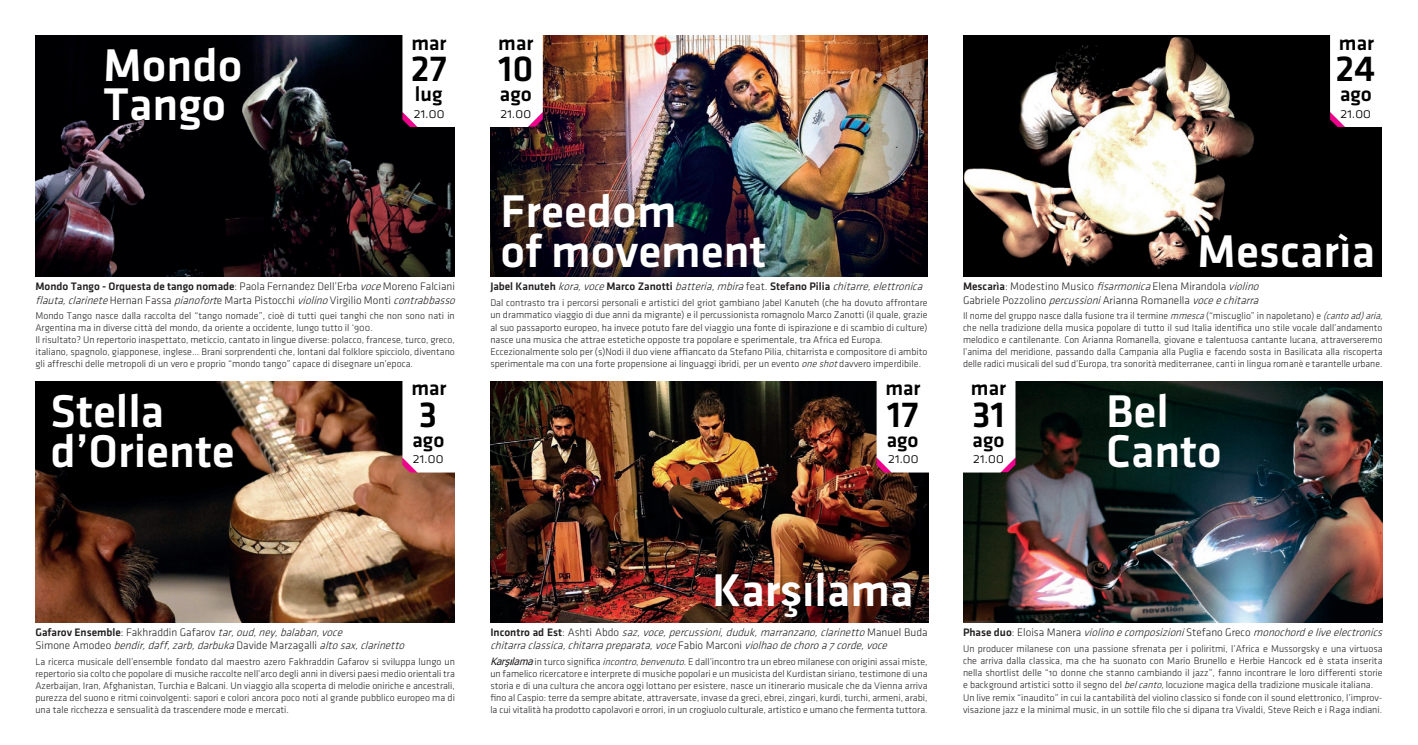
<style>
.page{position:relative;width:1418px;height:745px;background:#fff}
.page>*{position:absolute;margin:0;border:0;box-sizing:border-box;transform-origin:0 0}
.TitoloConcerto{font:500 47.5px "Klavika";color:#fff}
.Giustificato_Central{font:500 37.5px "Klavika";color:#000}
.Giustificato_Central-2{font:500 21.25px "Klavika";color:#000}
.Giustificato_Central-3{font:15px "Klavika Light OSF";letter-spacing:-.03em;color:#000}
.Sottotitolo{font:italic 11.25px/13.5px "Klavika Light OSF";color:#231f20}
.Sottotitolo-2{font:11.25px/13.5px "Klavika Light OSF";color:#231f20}
.Testo{font:10px/12px "Klavika Light OSF";color:#231f20;text-align:justify}
.Sottotitolo-3{font:10px/12.2px "Klavika Light OSF";color:#231f20;text-align:justify}
.s1{font-family:"Klavika";font-weight:500}
.s2{font-style:italic}
.s3{font-family:"Klavika";font-weight:500;font-style:normal}
.s4{font-style:normal}
.s5{font-family:"Futura BT";font-weight:800}
.s6{font-family:"Tahoma";font-style:italic}
.s7{font-family:"Tahoma";font-style:italic;color:#000}
</style>
<div class="page">
<img style="left:963px;top:35px;width:418px;height:241px">
<img style="left:963px;top:381px;width:419px;height:240px">
<img style="left:490px;top:35px;width:437px;height:241px">
<img style="left:490px;top:381px;width:438px;height:240px">
<img style="left:35px;top:35px;width:420px;height:241px">
<img style="left:35px;top:381px;width:420px;height:240px">
<svg style="left:402px;top:35px;width:53px;height:92px"></svg>
<svg style="left:402px;top:381px;width:53px;height:91px"></svg>
<svg style="left:490px;top:35px;width:53px;height:92px"></svg>
<svg style="left:876px;top:381px;width:52px;height:91px"></svg>
<svg style="left:963px;top:381px;width:52px;height:91px"></svg>
<svg style="left:1329px;top:35px;width:52px;height:92px"></svg>
<p class="TitoloConcerto" style="left:103px;top:40px;width:141px">Mondo</p>
<p class="TitoloConcerto" style="left:103px;top:79px;width:125px">Tango</p>
<p class="Giustificato_Central-2" style="left:411px;top:31px;width:37px">mar</p>
<p class="Giustificato_Central" style="left:411px;top:48px;width:38px">27</p>
<p class="Giustificato_Central-2" style="left:415px;top:83px;width:29px">lug</p>
<p class="Giustificato_Central-3" style="left:413px;top:105px;width:33px">21.00</p>
<p class="Sottotitolo-2" style="left:35px;top:280px;width:424px"><span class="s1">Mondo Tango - Orquesta de tango nomade</span>: Paola Fernandez Dell’Erba <span class="s2">voce</span>Moreno Falciani <span class="s2">flauta,clarinete</span>H e r n a n F a s s a <span class="s2">pianofort</span>e M a rt a P i s t o c c h i <span class="s2">violino</span>V i r g i l i o M o n t i <span class="s2">contrabbasso</span></p>
<p class="Testo" style="left:35px;top:310px;width:421px">Mondo Tango nasce dalla raccolta del “tango nomade”, cioè di tutti quei tanghi che non sono nati in<br>Argentina ma in diverse città del mondo, da oriente a occidente, lungo tutto il ‘900.</p>
<p class="Testo" style="left:35px;top:334px;width:421px">Il risultato? Un repertorio inaspettato, meticcio, cantato in lingue diverse: polacco, francese, turco, greco, italiano, spagnolo, giapponese, inglese... Brani sorprendenti che, lontani dal folklore spicciolo, diventano gli affreschi delle metropoli di un vero e proprio “mondo tango” capace di disegnare un’epoca.</p>
<p class="TitoloConcerto" style="left:51px;top:386px;width:115px">Stella</p>
<p class="TitoloConcerto" style="left:51px;top:426px;width:186px">d’Oriente</p>
<p class="Giustificato_Central-2" style="left:411px;top:376px;width:37px">mar</p>
<p class="Giustificato_Central" style="left:419px;top:394px;width:20px">3</p>
<p class="Giustificato_Central-2" style="left:412px;top:428px;width:33px">ago</p>
<p class="Giustificato_Central-3" style="left:412px;top:450px;width:33px">21.00</p>
<p class="Giustificato_Central-2" style="left:498px;top:31px;width:37px">mar</p>
<p class="Giustificato_Central" style="left:498px;top:48px;width:37px">10</p>
<p class="Giustificato_Central-2" style="left:500px;top:83px;width:33px">ago</p>
<p class="Giustificato_Central-3" style="left:500px;top:105px;width:33px">21.00</p>
<p class="TitoloConcerto" style="left:500px;top:185px;width:177px">Freedom</p>
<p class="TitoloConcerto" style="left:500px;top:225px;width:267px">of movement</p>
<p class="Sottotitolo" style="left:490px;top:280px;width:436px"><span class="s3">Jabel Kanuteh</span> kora,voce<span class="s3">Marco Zanotti</span> batteria,mbira<span class="s4">feat.</span> <span class="s3">Stefano Pilia</span> chitarre,elettronica</p>
<p class="Testo" style="left:490px;top:296px;width:439px">Dal contrasto tra i percorsi personali e artistici del griot gambiano Jabel Kanuteh (che ha dovuto affrontare un drammatico viaggio di due anni da migrante) e il percussionista romagnolo Marco Zanotti (il quale, grazie al suo passaporto europeo, ha invece potuto fare del viaggio una fonte di ispirazione e di scambio di culture) nasce una musica che attrae estetiche opposte tra popolare e sperimentale, tra Africa ed Europa.</p>
<p class="Testo" style="left:490px;top:345px;width:438px">Eccezionalmente solo per (s)Nodi il duo viene affiancato da Stefano Pilia, chitarrista e compositore di ambito sperimentale ma con una forte propensione ai linguaggi ibridi, per un evento <span class="s2">oneshot</span>davvero imperdibile.</p>
<p class="Giustificato_Central-2" style="left:885px;top:376px;width:37px">mar</p>
<p class="Giustificato_Central" style="left:887px;top:394px;width:33px">17</p>
<p class="Giustificato_Central-2" style="left:886px;top:428px;width:33px">ago</p>
<p class="Giustificato_Central-3" style="left:887px;top:450px;width:33px">21.00</p>
<p class="Giustificato_Central-2" style="left:1338px;top:31px;width:37px">mar</p>
<p class="Giustificato_Central" style="left:1335px;top:48px;width:41px">24</p>
<p class="Giustificato_Central-2" style="left:1340px;top:83px;width:33px">ago</p>
<p class="Giustificato_Central-3" style="left:1340px;top:105px;width:33px">21.00</p>
<p class="TitoloConcerto" style="left:1197px;top:225px;width:179px">Mescarìa</p>
<p class="Sottotitolo-2" style="left:963px;top:280px;width:300px"><span class="s1">Mescarìa</span>: Modestino Musico <span class="s2">fisarmonica</span>Elena Mirandola <span class="s2">violino<br></span>Gabriele Pozzolino <span class="s2">percussioni</span>Arianna Romanella <span class="s2">voceechitarra</span></p>
<p class="Testo" style="left:963px;top:310px;width:421px">Il nome del gruppo nasce dalla fusione tra il termine <span class="s2">mmesca</span>(“miscuglio” in napoletano) e <span class="s2">(cantoad)aria</span>, che nella tradizione della musica popolare di tutto il sud Italia identifica uno stile vocale dall’andamento melodico e cantilenante. Con Arianna Romanella, giovane e talentuosa cantante lucana, attraverseremo l’anima del meridione, passando dalla Campania alla Puglia e facendo sosta in Basilicata alla riscoperta delle radici musicali del sud d’Europa, tra sonorità mediterranee, canti in lingua romanè e tarantelle urbane.</p>
<p class="Giustificato_Central-2" style="left:971px;top:376px;width:37px">mar</p>
<p class="Giustificato_Central" style="left:972px;top:394px;width:34px">31</p>
<p class="Giustificato_Central-2" style="left:972px;top:428px;width:33px">ago</p>
<p class="Giustificato_Central-3" style="left:972px;top:450px;width:33px">21.00</p>
<p class="TitoloConcerto" style="left:1106px;top:386px;width:64px">Bel</p>
<p class="TitoloConcerto" style="left:1106px;top:426px;width:117px">Canto</p>
<p class="Sottotitolo" style="left:35px;top:625px;width:373px"><span class="s3">Gafarov Ensemble</span><span class="s4">: Fakhraddin Gafarov</span> tar,oud,ney,balaban,voce<br><span class="s4">S i m o n e A m o d e o</span> bendir,daff,zarb,darbuka<span class="s4">D a v i d e M a r z a g a l l i</span> altosax,clarinetto</p>
<p class="Testo" style="left:35px;top:655px;width:421px">La ricerca musicale dell’ensemble fondato dal maestro azero Fakhraddin Gafarov si sviluppa lungo un repertorio sia colto che popolare di musiche raccolte nell’arco degli anni in diversi paesi medio orientali tra Azerbaijan, Iran, Afghanistan, Turchia e Balcani. Un viaggio alla scoperta di melodie oniriche e ancestrali, purezza del suono e ritmi coinvolgenti: sapori e colori ancora poco noti al grande pubblico europeo ma di una tale ricchezza e sensualità da trascendere mode e mercati.</p>
<p class="TitoloConcerto" style="left:712px;top:564px;width:202px">Kar<span class="s5">ş</span>ılama</p>
<p class="Sottotitolo" style="left:490px;top:625px;width:438px"><span class="s3">I n c o n t r o a d E s t</span> <span class="s4">: A s h t i A b d o</span> saz,voce,percussioni,duduk,marranzano,clarinetto<span class="s4">M a n u e l B u d a </span>chitarraclassica,chitarrapreparata,voce<span class="s4">F a b i o M a r c o n i</span> violhaodechoroa7corde,voce</p>
<p class="Testo" style="left:490px;top:655px;width:439px"><span class="s6">Karş</span><span class="s7">ı</span><span class="s6">lama</span>in turco significa <span class="s2">incontro</span>, <span class="s2">benvenuto</span>. E dall’incontro tra un ebreo milanese con origini assai miste, un famelico ricercatore e interprete di musiche popolari e un musicista del Kurdistan siriano, testimone di una storia e di una cultura che ancora oggi lottano per esistere, nasce un itinerario musicale che da Vienna arriva fino al Caspio: terre da sempre abitate, attraversate, invase da greci, ebrei, zingari, kurdi, turchi, armeni, arabi, la cui vitalità ha prodotto capolavori e orrori, in un crogiuolo culturale, artistico e umano che fermenta tuttora.</p>
<p class="Sottotitolo" style="left:963px;top:625px;width:424px"><span class="s3">P h a s e d u o</span> <span class="s4">: E l o i s a M a n e r a</span> violinoecomposizioni<span class="s4">S t e f a n o G r e c o</span> monochordeliveelectronics</p>
<p class="Sottotitolo-3" style="left:963px;top:641px;width:421px">Un producer milanese con una passione sfrenata per i poliritmi, l’Africa e Mussorgsky e una virtuosa che arriva dalla classica, ma che ha suonato con Mario Brunello e Herbie Hancock ed è stata inserita nella shortlist delle “10 donne che stanno cambiando il jazz”, fanno incontrare le loro differenti storie e background artistici sotto il segno del <span class="s2">belcanto</span>, locuzione magica della tradizione musicale italiana.</p>
<p class="Sottotitolo-3" style="left:963px;top:690px;width:421px">Un live remix “inaudito” in cui la cantabilità del violino classico si fonde con il sound elettronico, l’improv&shy;visazione jazz e la minimal music, in un sottile filo che si dipana tra Vivaldi, Steve Reich e i Raga indiani.</p>
</div>
